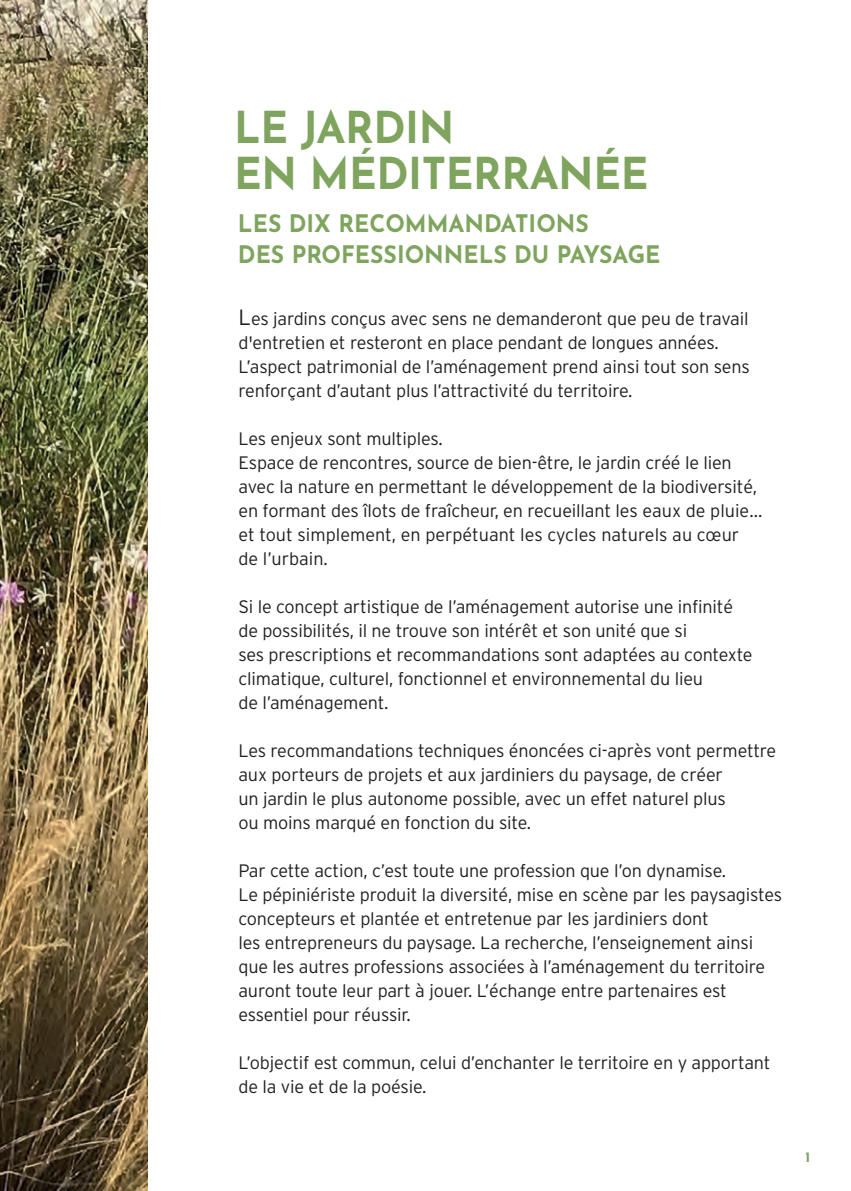
<style>
.page{position:relative;width:851px;height:1191px;background:#fff}
.page>*{position:absolute;margin:0;border:0;box-sizing:border-box;transform-origin:0 0}
.t1{font:700 44px "Josefin Sans";letter-spacing:-.01em;color:#7ea45d;scale:.95 1}
.t2{font:700 24.2px "Josefin Sans";color:#7ea45d;scale:.95 1}
.t3{font:300 18px/24px "Interstate";letter-spacing:-.01em;color:#231f20}
.t4{font:700 14px "Josefin Sans";color:#7ea45d}
.s1{font-size:22px}
</style>
<div class="page">
<img style="left:0;top:0;width:147px;height:1191px">
<p class="t1" style="left:234px;top:89px;width:233px">LE JARDIN</p>
<p class="t1" style="left:234px;top:135px;width:437px">EN MÉDITERRANÉE</p>
<p class="t2" style="left:238px;top:202px;width:371px">LES DIX RECOMMANDATIONS</p>
<p class="t2" style="left:238px;top:232px;width:446px">DES PROFESSIONNELS DU PAYSAGE</p>
<p class="t3" style="left:238px;top:306px;width:511px"><span class="s1">L</span>es jardins conçus avec sens ne demanderont que peu de travail d'entretien et resteront en place pendant de longues années.</p>
<p class="t3" style="left:238px;top:354px;width:512px">L’aspect patrimonial de l’aménagement prend ainsi tout son sens renforçant d’autant plus l’attractivité du territoire.</p>
<p class="t3" style="left:238px;top:426px;width:206px">Les enjeux sont multiples.</p>
<p class="t3" style="left:238px;top:450px;width:495px">Espace de rencontres, source de bien-être, le jardin créé le lien</p>
<p class="t3" style="left:238px;top:474px;width:520px">avec la nature en permettant le développement de la biodiversité,</p>
<p class="t3" style="left:238px;top:498px;width:525px">en formant des îlots de fraîcheur, en recueillant les eaux de pluie…</p>
<p class="t3" style="left:238px;top:522px;width:502px">et tout simplement, en perpétuant les cycles naturels au cœur</p>
<p class="t3" style="left:238px;top:546px;width:91px">de l’urbain.</p>
<p class="t3" style="left:238px;top:594px;width:496px">Si le concept artistique de l’aménagement autorise une infinité</p>
<p class="t3" style="left:238px;top:618px;width:450px">de possibilités, il ne trouve son intérêt et son unité que si</p>
<p class="t3" style="left:238px;top:642px;width:515px">ses prescriptions et recommandations sont adaptées au contexte climatique, culturel, fonctionnel et environnemental du lieu</p>
<p class="t3" style="left:238px;top:690px;width:151px">de l’aménagement.</p>
<p class="t3" style="left:238px;top:738px;width:539px">Les recommandations techniques énoncées ci-après vont permettre aux porteurs de projets et aux jardiniers du paysage, de créer</p>
<p class="t3" style="left:238px;top:786px;width:489px">un jardin le plus autonome possible, avec un effet naturel plus</p>
<p class="t3" style="left:238px;top:810px;width:294px">ou moins marqué en fonction du site.</p>
<p class="t3" style="left:238px;top:858px;width:489px">Par cette action, c’est toute une profession que l’on dynamise.</p>
<p class="t3" style="left:238px;top:882px;width:545px">Le pépiniériste produit la diversité, mise en scène par les paysagistes concepteurs et plantée et entretenue par les jardiniers dont</p>
<p class="t3" style="left:238px;top:930px;width:516px">les entrepreneurs du paysage. La recherche, l’enseignement ainsi</p>
<p class="t3" style="left:238px;top:954px;width:528px">que les autres professions associées à l’aménagement du territoire auront toute leur part à jouer. L’échange entre partenaires est essentiel pour réussir.</p>
<p class="t3" style="left:238px;top:1050px;width:533px">L’objectif est commun, celui d’enchanter le territoire en y apportant de la vie et de la poésie.</p>
<p class="t4" style="left:805px;top:1144px;width:6px">1</p>
</div>
